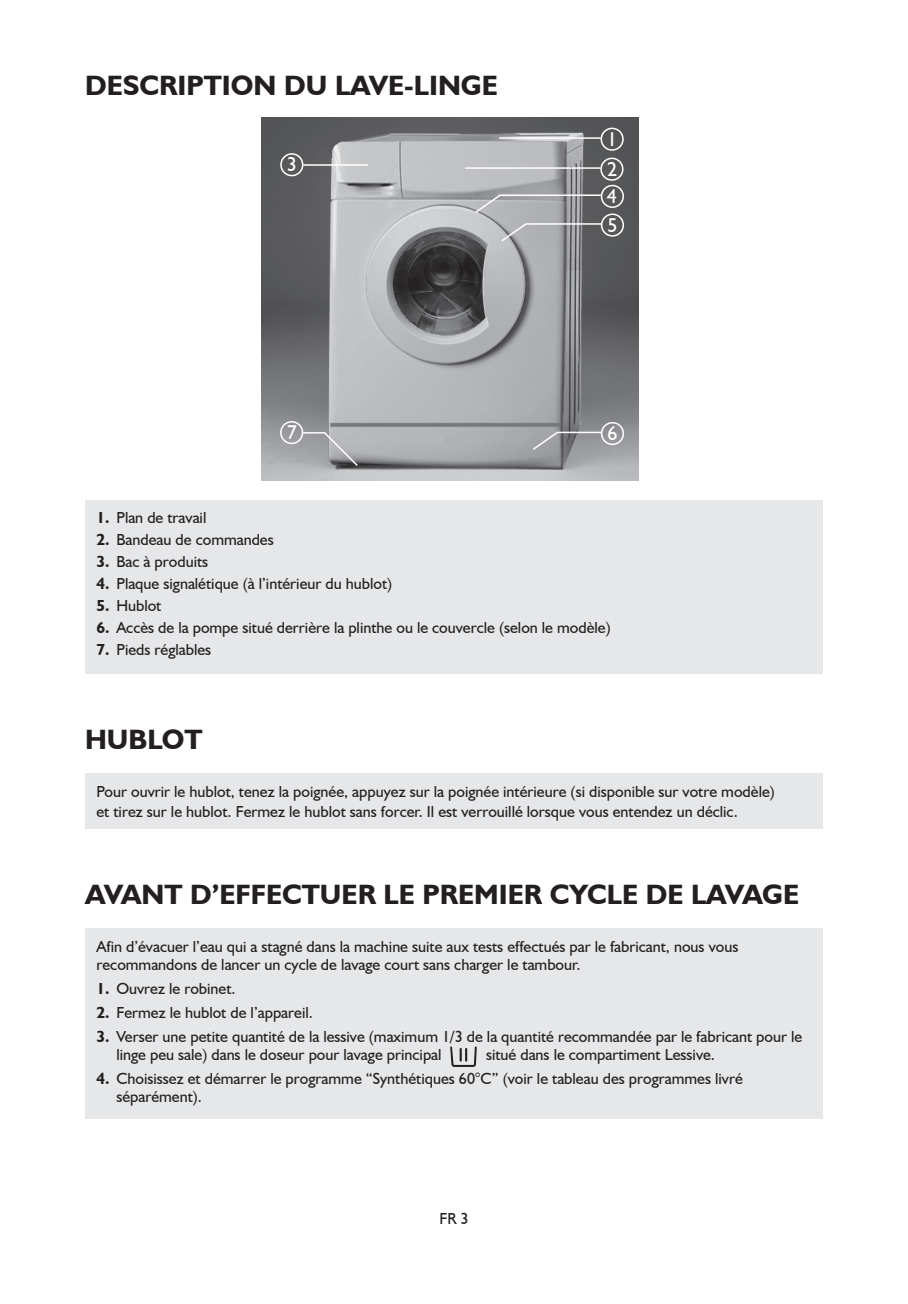
<style>
.page{position:relative;width:908px;height:1304px;background:#fff}
.page>*{position:absolute;margin:0;border:0;box-sizing:border-box;transform-origin:0 0}
.t1{font:700 28px "Humanist 521 BT";color:#231f20}
.t2{font:20px/28.8px "Humanist 521 BT";color:#fff}
.t3{font:16px/18px "Humanist 521 BT";color:#231f20}
.s1{font-weight:700}
</style>
<div class="page">
<div style="left:85px;top:773px;width:737px;height:56px;background:#e6e7e9"></div>
<div style="left:85px;top:500px;width:737px;height:174px;background:#e6e7e9"></div>
<div style="left:85px;top:928px;width:737px;height:191px;background:#e6e7e9"></div>
<svg style="left:450px;top:1046px;width:26px;height:21px"></svg>
<img style="left:261px;top:118px;width:377px;height:363px">
<hr style="left:465px;top:167px;width:135px;height:2px;background:#fff">
<div style="left:600px;top:158px;width:23px;height:23px;border:2px solid #fff;border-radius:50%"></div>
<hr style="left:499px;top:137px;width:101px;height:2px;background:#fff">
<div style="left:600px;top:128px;width:23px;height:23px;border:2px solid #fff;border-radius:50%"></div>
<hr style="left:499px;top:194px;width:101px;height:2px;background:#fff">
<div style="left:600px;top:185px;width:23px;height:23px;border:2px solid #fff;border-radius:50%"></div>
<svg style="left:474px;top:193px;width:28px;height:21px"></svg>
<hr style="left:525px;top:223px;width:76px;height:2px;background:#fff">
<div style="left:600px;top:213px;width:23px;height:24px;border:2px solid #fff;border-radius:50%"></div>
<svg style="left:499px;top:222px;width:28px;height:21px"></svg>
<hr style="left:557px;top:432px;width:44px;height:1px;background:#fff">
<div style="left:600px;top:422px;width:23px;height:23px;border:2px solid #fff;border-radius:50%"></div>
<svg style="left:531px;top:430px;width:28px;height:21px"></svg>
<hr style="left:303px;top:164px;width:65px;height:2px;background:#fff">
<div style="left:280px;top:153px;width:23px;height:23px;border:2px solid #fff;border-radius:50%"></div>
<hr style="left:303px;top:432px;width:22px;height:2px;background:#fff">
<div style="left:280px;top:421px;width:23px;height:23px;border:2px solid #fff;border-radius:50%"></div>
<svg style="left:322px;top:431px;width:37px;height:36px"></svg>
<h1 class="t1" style="left:85px;top:68px;width:414px">DESCRIPTION DU LAVE-LINGE</h1>
<p class="t2" style="left:287px;top:150px;width:12px">3</p>
<p class="t2" style="left:286px;top:417px;width:12px">7</p>
<p class="t2" style="left:607px;top:124px;width:12px">1</p>
<p class="t2" style="left:606px;top:154px;width:12px">2</p>
<p class="t2" style="left:606px;top:181px;width:12px">4<br>5</p>
<p class="t2" style="left:607px;top:418px;width:12px">6</p>
<p class="t3" style="left:96px;top:509px;width:111px"><span class="s1">1.</span> Plan de travail</p>
<p class="t3" style="left:96px;top:531px;width:179px"><span class="s1">2.</span> Bandeau de commandes</p>
<p class="t3" style="left:96px;top:553px;width:113px"><span class="s1">3.</span> Bac à produits</p>
<p class="t3" style="left:96px;top:575px;width:297px"><span class="s1">4.</span> Plaque signalétique (à l’intérieur du hublot)</p>
<p class="t3" style="left:96px;top:597px;width:66px"><span class="s1">5.</span> Hublot</p>
<p class="t3" style="left:96px;top:619px;width:515px"><span class="s1">6.</span> Accès de la pompe situé derrière la plinthe ou le couvercle (selon le modèle)</p>
<p class="t3" style="left:96px;top:641px;width:116px"><span class="s1">7.</span> Pieds réglables</p>
<h1 class="t1" style="left:85px;top:722px;width:119px">HUBLOT</h1>
<p class="t3" style="left:96px;top:781px;width:679px;line-height:20px">Pour ouvrir le hublot, tenez la poignée, appuyez sur la poignée intérieure (si disponible sur votre modèle) et tirez sur le hublot. Fermez le hublot sans forcer. Il est verrouillé lorsque vous entendez un déclic.</p>
<h1 class="t1" style="left:85px;top:877px;width:715px">AVANT D’EFFECTUER LE PREMIER CYCLE DE LAVAGE</h1>
<p class="t3" style="left:96px;top:937px;width:643px">Afin d’évacuer l’eau qui a stagné dans la machine suite aux tests effectués par le fabricant, nous vous recommandons de lancer un cycle de lavage court sans charger le tambour.</p>
<p class="t3" style="left:96px;top:979px;width:141px"><span class="s1">1.</span> Ouvrez le robinet.</p>
<p class="t3" style="left:96px;top:1003px;width:218px"><span class="s1">2.</span> Fermez le hublot de l’appareil.</p>
<p class="t3" style="left:116px;top:1027px;width:687px;text-indent:-20px"><span class="s1">3.</span> Verser une petite quantité de la lessive (maximum 1/3 de la quantité recommandée par le fabricant pour le linge peu sale) dans le doseur pour lavage principal</p>
<p class="t3" style="left:486px;top:1045px;width:230px">situé dans le compartiment Lessive.</p>
<p class="t3" style="left:116px;top:1069px;width:627px;text-indent:-20px"><span class="s1">4.</span> Choisissez et démarrer le programme “Synthétiques 60°C” (voir le tableau des programmes livré séparément).</p>
<p class="t3" style="left:439px;top:1209px;width:31px">FR 3</p>
</div>
